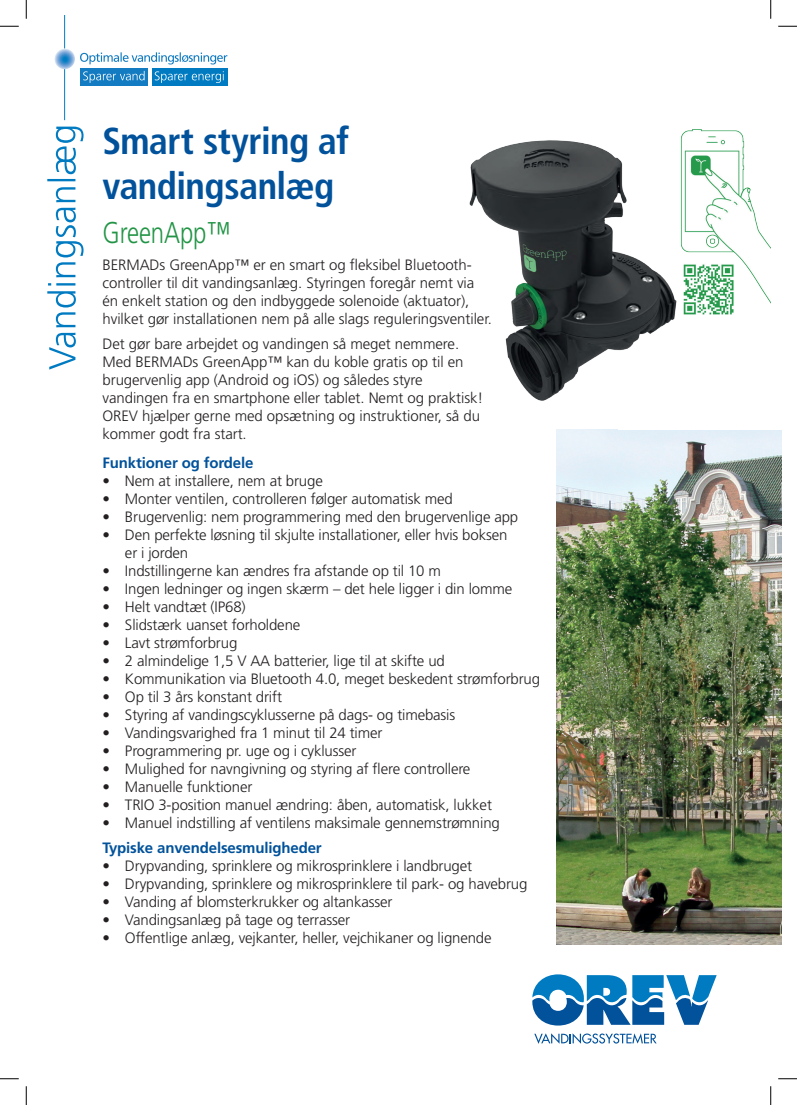
<style>
.page{position:relative;width:797px;height:1105px;background:#fff}
.page>*{position:absolute;margin:0;border:0;box-sizing:border-box;transform-origin:0 0}
.t1{font:700 condensed 37.5px/45px "Frutiger LT Std";letter-spacing:-.015em;color:#01529b}
.t2{font:300 30px "Frutiger LT Std";letter-spacing:-.005em;color:#229446;scale:.8 1}
.t3{font:300 15px/18px "Frutiger LT Std";letter-spacing:-.01em;color:#231f20}
.t4{font:700 15px "Frutiger LT Std";letter-spacing:-.01em;color:#01529b}
</style>
<div class="page">
<svg style="left:532px;top:974px;width:184px;height:51px"></svg>
<svg style="left:534px;top:1033px;width:122px;height:11px"></svg>
<hr style="left:64px;top:16px;width:1px;height:104px;background:#007bc2">
<svg style="left:54px;top:48px;width:21px;height:21px"></svg>
<div style="left:80px;top:68px;width:67px;height:18px;background:#127bc1"></div>
<div style="left:152px;top:68px;width:75px;height:18px;background:#007bc2"></div>
<svg style="left:83px;top:71px;width:141px;height:12px"></svg>
<svg style="left:80px;top:52px;width:147px;height:12px"></svg>
<img style="left:469px;top:129px;width:301px;height:272px">
<svg style="left:47px;top:127px;width:37px;height:243px"></svg>
<img style="left:556px;top:430px;width:225px;height:514px">
<div style="left:618px;top:358px;width:163px;height:72px;background:#fff"></div>
<svg style="left:0;top:25px;width:19px;height:2px"></svg>
<svg style="left:778px;top:25px;width:19px;height:2px"></svg>
<svg style="left:0;top:1078px;width:19px;height:1px"></svg>
<svg style="left:778px;top:1078px;width:19px;height:1px"></svg>
<svg style="left:25px;top:0;width:2px;height:19px"></svg>
<svg style="left:25px;top:1086px;width:2px;height:19px"></svg>
<svg style="left:770px;top:0;width:1px;height:19px"></svg>
<svg style="left:770px;top:1086px;width:1px;height:19px"></svg>
<h1 class="t1" style="left:102px;top:118px;width:248px">Smart styring af vandingsanlæg</h1>
<h2 class="t2" style="left:102px;top:216px;width:161px">GreenApp™</h2>
<p class="t3" style="left:102px;top:256px;width:391px">BERMADs GreenApp™ er en smart og fleksibel Bluetooth&shy;controller til dit vandingsanlæg. Styringen foregår nemt via én enkelt station og den indbyggede solenoide (aktuator), hvilket gør installationen nem på alle slags reguleringsventiler.</p>
<p class="t3" style="left:102px;top:335px;width:382px">Det gør bare arbejdet og vandingen så meget nemmere.<br>Med BERMADs GreenApp™ kan du koble gratis op til en brugervenlig app (Android og iOS) og således styre vandingen fra en smartphone eller tablet. Nemt og praktisk!<br>OREV hjælper gerne med opsætning og instruktioner, så du kommer godt fra start.</p>
<p class="t4" style="left:102px;top:454px;width:152px">Funktioner og fordele</p>
<p class="t3" style="left:102px;top:472px;width:222px">• Nem at installere, nem at bruge</p>
<p class="t3" style="left:102px;top:490px;width:352px">• Monter ventilen, controlleren følger automatisk med</p>
<p class="t3" style="left:102px;top:508px;width:417px">• Brugervenlig: nem programmering med den brugervenlige app</p>
<p class="t3" style="left:125px;top:526px;width:384px;text-indent:-22px">• Den perfekte løsning til skjulte installationer, eller hvis boksen er i jorden</p>
<p class="t3" style="left:102px;top:562px;width:340px">• Indstillingerne kan ændres fra afstande op til 10 m</p>
<p class="t3" style="left:102px;top:580px;width:411px">• Ingen ledninger og ingen skærm – det hele ligger i din lomme</p>
<p class="t3" style="left:102px;top:598px;width:145px">• Helt vandtæt (IP68)</p>
<p class="t3" style="left:102px;top:616px;width:199px">• Slidstærk uanset forholdene</p>
<p class="t3" style="left:102px;top:634px;width:136px">• Lavt strømforbrug</p>
<p class="t3" style="left:102px;top:652px;width:344px">• 2 almindelige 1,5 V AA batterier, lige til at skifte ud</p>
<p class="t3" style="left:102px;top:670px;width:439px">• Kommunikation via Bluetooth 4.0, meget beskedent strømforbrug</p>
<p class="t3" style="left:102px;top:688px;width:181px">• Op til 3 års konstant drift</p>
<p class="t3" style="left:102px;top:706px;width:354px">• Styring af vandingscyklusserne på dags- og timebasis</p>
<p class="t3" style="left:102px;top:724px;width:281px">• Vandingsvarighed fra 1 minut til 24 timer</p>
<p class="t3" style="left:102px;top:742px;width:255px">• Programmering pr. uge og i cyklusser</p>
<p class="t3" style="left:102px;top:760px;width:369px">• Mulighed for navngivning og styring af flere controllere</p>
<p class="t3" style="left:102px;top:778px;width:151px">• Manuelle funktioner</p>
<p class="t3" style="left:102px;top:796px;width:391px">• TRIO 3-position manuel ændring: åben, automatisk, lukket</p>
<p class="t3" style="left:102px;top:814px;width:399px">• Manuel indstilling af ventilens maksimale gennemstrømning</p>
<p class="t4" style="left:102px;top:839px;width:221px">Typiske anvendelsesmuligheder</p>
<p class="t3" style="left:102px;top:857px;width:371px">• Drypvanding, sprinklere og mikrosprinklere i landbruget</p>
<p class="t3" style="left:102px;top:875px;width:426px">• Drypvanding, sprinklere og mikrosprinklere til park- og havebrug</p>
<p class="t3" style="left:102px;top:893px;width:291px">• Vanding af blomsterkrukker og altankasser</p>
<p class="t3" style="left:102px;top:911px;width:249px">• Vandingsanlæg på tage og terrasser</p>
<p class="t3" style="left:102px;top:929px;width:390px">• Offentlige anlæg, vejkanter, heller, vejchikaner og lignende</p>
</div>
